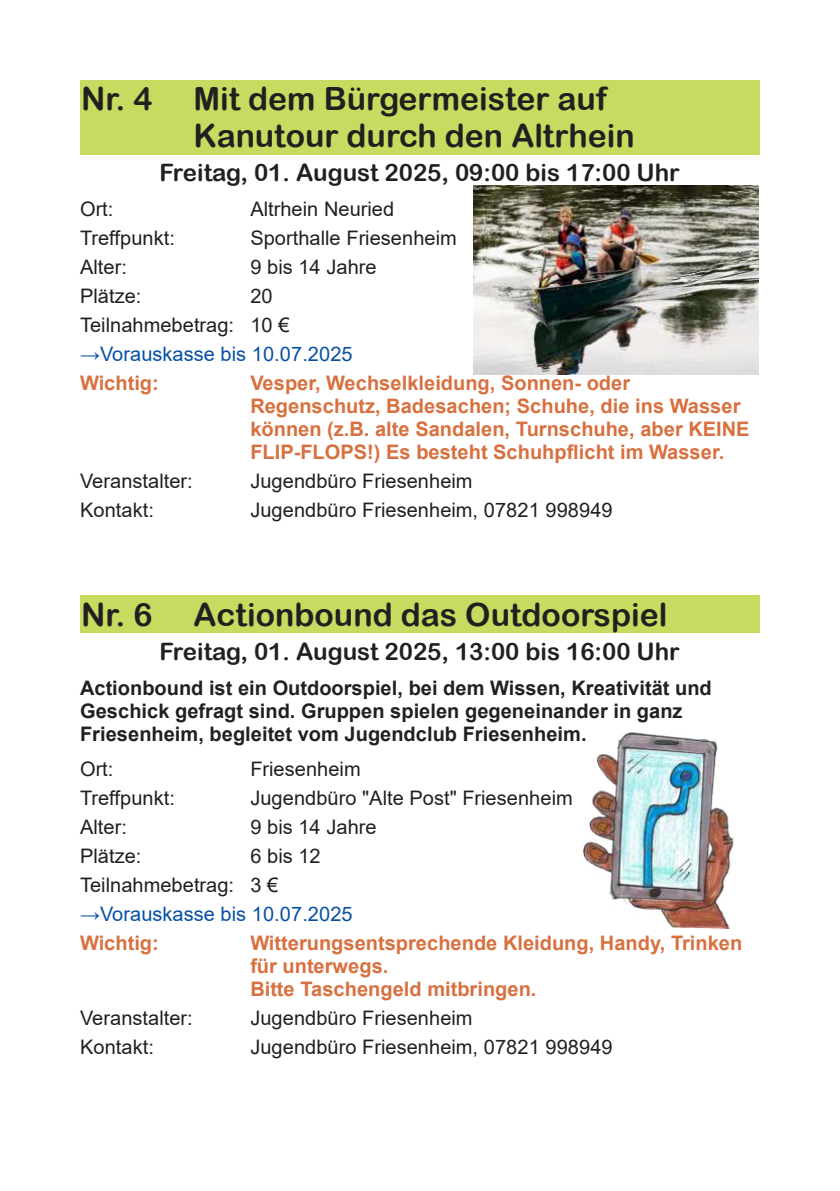
<style>
.page{position:relative;width:840px;height:1191px;background:#fff}
.page>*{position:absolute;margin:0;border:0;box-sizing:border-box;transform-origin:0 0}
.t1{font:32px/37px "Arial Rounded MT Bold";color:#231f20}
.t2{font:24px "Arial Rounded MT Bold";color:#231f20}
.t3{font:20px/29px "Arial";letter-spacing:.005em;color:#231f20}
.t4{font:700 20px/23px "Arial";color:#d8703f}
.t5{font:700 20px/23px "Arial";color:#231f20}
.t6{font:20px "Arial";letter-spacing:.005em;color:#0750a3}
</style>
<div class="page">
<img style="left:473px;top:186px;width:285px;height:188px">
<img style="left:583px;top:732px;width:151px;height:196px">
<div style="left:80px;top:80px;width:679px;height:74px;background:#c6db5f"></div>
<div style="left:80px;top:595px;width:679px;height:37px;background:#c6db5f"></div>
<h1 class="t1" style="left:81px;top:83px;width:73px">Nr. 4</h1>
<h1 class="t1" style="left:193px;top:83px;width:442px">Mit dem Bürgermeister auf<br>Kanutour durch den Altrhein</h1>
<p class="t2" style="left:159px;top:164px;width:521px">Freitag, 01. August 2025, 09:00 bis 17:00 Uhr</p>
<p class="t3" style="left:80px;top:194px;width:35px">Ort:</p>
<p class="t3" style="left:250px;top:194px;width:145px">Altrhein Neuried</p>
<p class="t3" style="left:80px;top:223px;width:96px">Treffpunkt:</p>
<p class="t3" style="left:250px;top:223px;width:208px">Sporthalle Friesenheim</p>
<p class="t3" style="left:80px;top:252px;width:48px">Alter:</p>
<p class="t3" style="left:250px;top:252px;width:128px">9 bis 14 Jahre</p>
<p class="t3" style="left:80px;top:281px;width:63px">Plätze:</p>
<p class="t3" style="left:80px;top:281px;width:211px;text-indent:170px">20<br>Teilnahmebetrag: 10 €</p>
<p class="t6" style="left:80px;top:340px;width:274px">→Vorauskasse bis 10.07.2025</p>
<p class="t4" style="left:80px;top:372px;width:80px">Wichtig:</p>
<p class="t4" style="left:250px;top:372px;width:500px">Vesper, Wechselkleidung, Sonnen- oder Regenschutz, Badesachen; Schuhe, die ins Wasser können (z.B. alte Sandalen, Turnschuhe, aber KEINE FLIP-FLOPS!) Es besteht Schuhpflicht im Wasser.</p>
<p class="t3" style="left:80px;top:466px;width:114px">Veranstalter:</p>
<p class="t3" style="left:250px;top:466px;width:224px">Jugendbüro Friesenheim</p>
<p class="t3" style="left:80px;top:495px;width:75px">Kontakt:</p>
<p class="t3" style="left:250px;top:495px;width:363px">Jugendbüro Friesenheim, 07821 998949</p>
<h1 class="t1" style="left:81px;top:599px;width:73px">Nr. 6</h1>
<h1 class="t1" style="left:193px;top:599px;width:475px">Actionbound das Outdoorspiel</h1>
<p class="t2" style="left:159px;top:642px;width:521px">Freitag, 01. August 2025, 13:00 bis 16:00 Uhr</p>
<p class="t5" style="left:80px;top:676px;width:633px">Actionbound ist ein Outdoorspiel, bei dem Wissen, Kreativität und<br>Geschick gefragt sind. Gruppen spielen gegeneinander in ganz<br>Friesenheim, begleitet vom Jugendclub Friesenheim.</p>
<p class="t3" style="left:80px;top:754px;width:35px">Ort:</p>
<p class="t3" style="left:250px;top:754px;width:112px">Friesenheim</p>
<p class="t3" style="left:80px;top:783px;width:96px">Treffpunkt:</p>
<p class="t3" style="left:250px;top:783px;width:324px">Jugendbüro "Alte Post" Friesenheim</p>
<p class="t3" style="left:80px;top:812px;width:48px">Alter:</p>
<p class="t3" style="left:250px;top:812px;width:128px">9 bis 14 Jahre</p>
<p class="t3" style="left:80px;top:841px;width:63px">Plätze:</p>
<p class="t3" style="left:80px;top:841px;width:242px;text-indent:170px">6 bis 12<br>Teilnahmebetrag: 3 €</p>
<p class="t6" style="left:80px;top:900px;width:274px">→Vorauskasse bis 10.07.2025</p>
<p class="t4" style="left:80px;top:931px;width:80px">Wichtig:</p>
<p class="t4" style="left:250px;top:931px;width:493px">Witterungsentsprechende Kleidung, Handy, Trinken für unterwegs.<br>Bitte Taschengeld mitbringen.</p>
<p class="t3" style="left:80px;top:1003px;width:114px">Veranstalter:</p>
<p class="t3" style="left:250px;top:1003px;width:224px">Jugendbüro Friesenheim</p>
<p class="t3" style="left:80px;top:1032px;width:75px">Kontakt:</p>
<p class="t3" style="left:250px;top:1032px;width:363px">Jugendbüro Friesenheim, 07821 998949</p>
</div>
